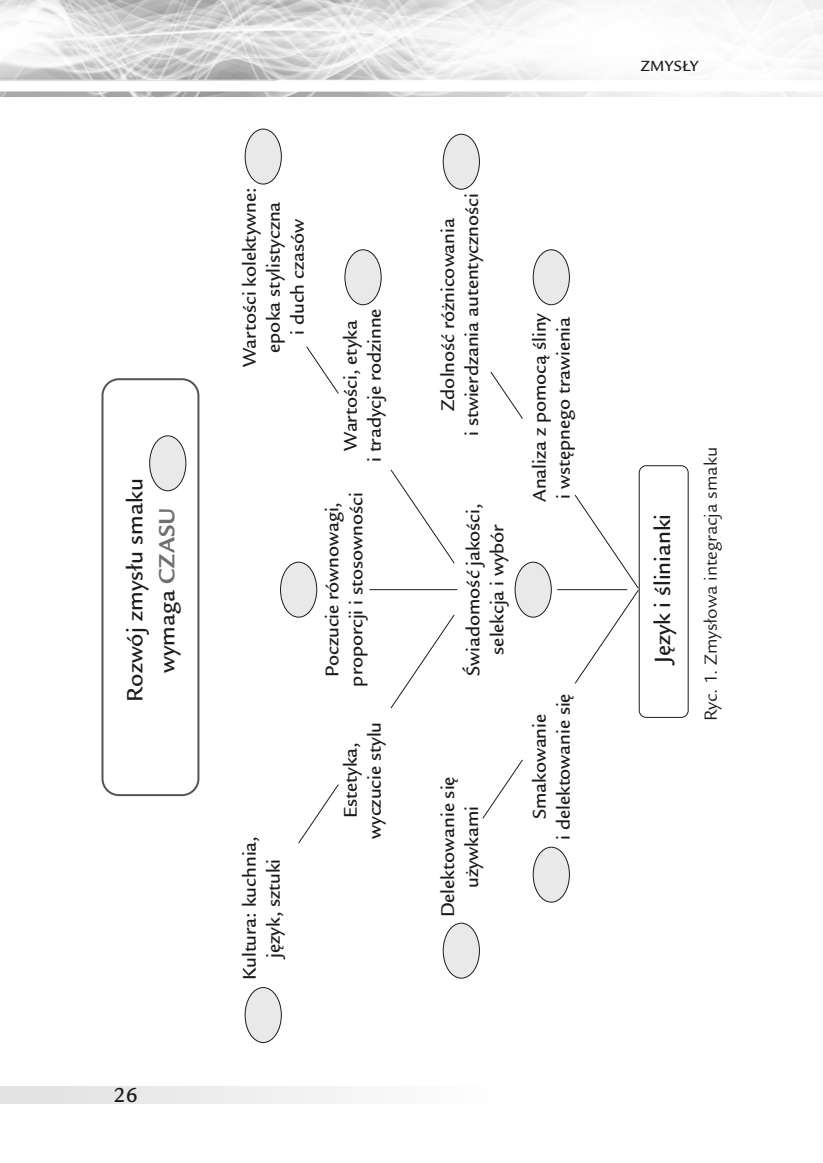
<style>
.page{position:relative;width:823px;height:1163px;background:#fff}
.page>*{position:absolute;margin:0;border:0;box-sizing:border-box;transform-origin:0 0}
.t1{font:500 24px/32px "Legacy Sans Itc TOT";letter-spacing:.01em;color:#1c1c1b;text-align:center}
.t2{font:500 22px "Legacy Sans Itc TOT";color:#1c1c1b}
.t3{font:500 20px/24px "Legacy Sans Itc TOT";color:#1c1c1b;text-align:center}
.t4{font:19px "Legacy Sans Itc TOT";color:#1c1c1b}
.t5{font:500 16px "Legacy Sans Itc TOT";letter-spacing:.035em;color:#1c1c1b}
.s1{font-weight:700;color:#6f6f6f}
</style>
<div class="page">
<img style="left:0;top:0;width:822px;height:96px">
<div style="left:0;top:1086px;width:550px;height:17px;background:linear-gradient(to right,#e1e1e1,#fff)"></div>
<div style="left:101px;top:378px;width:98px;height:418px;border:2px solid #555454;border-radius:16px"></div>
<svg style="left:639px;top:465px;width:49px;height:253px"></svg>
<div style="left:149px;top:436px;width:37px;height:54px;background:#e9e9e9;border-radius:50%"></div>
<div style="left:149px;top:435px;width:37px;height:56px;border:1px solid #1c1c1b;border-radius:50%"></div>
<div style="left:533px;top:847px;width:36px;height:55px;background:#e9e9e9;border-radius:50%"></div>
<div style="left:532px;top:846px;width:37px;height:56px;border:1px solid #1c1c1b;border-radius:50%"></div>
<div style="left:443px;top:923px;width:36px;height:55px;background:#e9e9e9;border-radius:50%"></div>
<div style="left:442px;top:922px;width:37px;height:56px;border:1px solid #1c1c1b;border-radius:50%"></div>
<svg style="left:244px;top:128px;width:395px;height:716px"></svg>
<div style="left:245px;top:987px;width:36px;height:55px;background:#e9e9e9;border-radius:50%"></div>
<div style="left:244px;top:986px;width:38px;height:56px;border:1px solid #1c1c1b;border-radius:50%"></div>
<p class="t1" style="left:119px;top:702px;width:225px;rotate:-90deg">Rozwój zmysłu smaku wymaga <span class="s1">CZASU</span></p>
<p class="t2" style="left:113px;top:1082px;width:26px">26</p>
<p class="t3" style="left:237px;top:367px;width:181px;rotate:-90deg">Wartości kolektywne: epoka stylistyczna<br>i duch czasów</p>
<p class="t3" style="left:237px;top:979px;width:145px;rotate:-90deg">Kultura: kuchnia, język, sztuki</p>
<p class="t3" style="left:338px;top:462px;width:155px;rotate:-90deg">Wartości, etyka<br>i tradycje rodzinne</p>
<p class="t3" style="left:320px;top:686px;width:195px;rotate:-90deg">Poczucie równowagi, proporcji i stosowności</p>
<p class="t3" style="left:338px;top:838px;width:118px;rotate:-90deg">Estetyka, wyczucie stylu</p>
<p class="t3" style="left:436px;top:435px;width:244px;rotate:-90deg">Zdolność różnicowania<br>i stwierdzania autentyczności</p>
<p class="t3" style="left:461px;top:675px;width:174px;rotate:-90deg">Świadomość jakości, selekcja i wybór</p>
<p class="t3" style="left:436px;top:917px;width:142px;rotate:-90deg">Delektowanie się używkami</p>
<p class="t3" style="left:527px;top:502px;width:191px;text-align:left;rotate:-90deg">Analiza z pomocą śliny i wstępnego trawienia</p>
<p class="t3" style="left:527px;top:839px;width:148px;rotate:-90deg">Smakowanie<br>i delektowanie się</p>
<p class="t5" style="left:640px;top:57px;width:59px">ZMYSŁY</p>
<p class="t1" style="left:646px;top:662px;width:150px;rotate:-90deg">Język i ślinianki</p>
<p class="t4" style="left:699px;top:721px;width:276px;rotate:-90deg">Ryc. 1. Zmysłowa integracja smaku</p>
</div>
